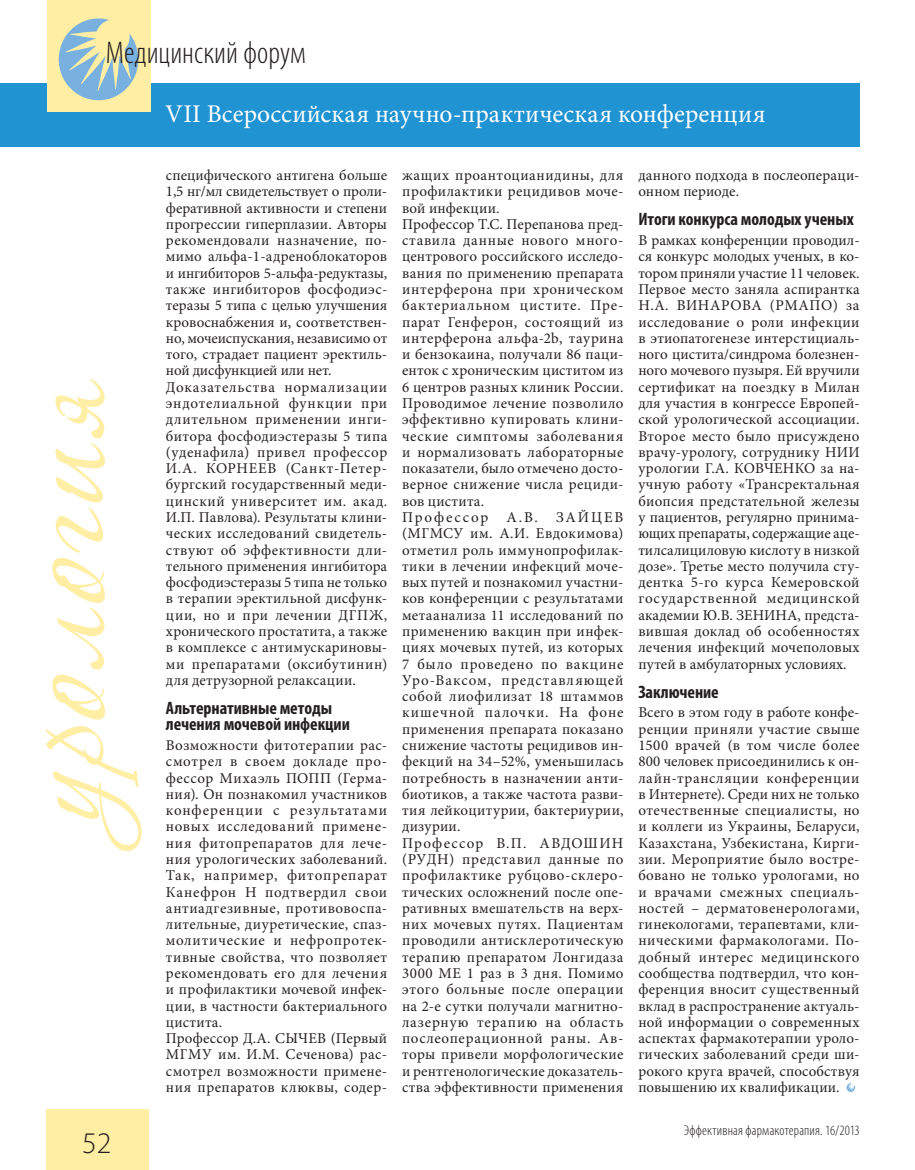
<style>
.page{position:relative;width:915px;height:1170px;background:#fff}
.page>*{position:absolute;margin:0;border:0;box-sizing:border-box;transform-origin:0 0}
.t1{font:300 condensed 31.5px "Myriad Pro";color:#231f20}
.t2{font:300 30px "Myriad Pro";color:#231f20}
.t3{font:25.5px "Minion Pro";letter-spacing:.005em;color:#fff}
.t4{font:700 condensed 18px/16.2px "Myriad Pro";letter-spacing:-.005em;color:#231f20}
.t5{font:15px/16.2px "Minion Pro";letter-spacing:.025em;color:#231f20}
.t6{font:15px/16.4px "Minion Pro";color:#231f20}
.t7{font:300 condensed 14.25px "Myriad Pro";letter-spacing:.015em;color:#231f20}
</style>
<div class="page">
<div style="left:0;top:83px;width:859px;height:64px;background:#2093d2"></div>
<div style="left:47px;top:1108px;width:102px;height:61px;background:#ffeea3"></div>
<svg style="left:46px;top:726px;width:96px;height:125px"></svg>
<svg style="left:52px;top:379px;width:53px;height:340px"></svg>
<div style="left:47px;top:0;width:103px;height:112px;background:#ffeea3"></div>
<svg style="left:59px;top:18px;width:79px;height:82px"></svg>
<svg style="left:846px;top:1083px;width:8px;height:8px"></svg>
<h1 class="t1" style="left:106px;top:34px;width:201px">Медицинский форум</h1>
<h3 class="t3" style="left:165px;top:97px;width:601px">VII Всероссийская научно-практическая конференция</h3>
<h2 class="t2" style="left:82px;top:1125px;width:31px">52</h2>
<p class="t5" style="left:166px;top:167px;width:223px">специфического антигена больше<br>1,5 нг/мл свидетельствует о проли&shy;феративной активности и степени прогрессии гиперплазии. Авторы рекомендовали назначение, по&shy;мимо альфа-1-адреноблокаторов и ингибиторов 5-альфа-редуктазы, также ингибиторов фосфодиэс&shy;теразы 5 типа с целью улучшения кровоснабжения и, соответствен&shy;но, мочеиспускания, независимо от того, страдает пациент эректиль&shy;ной дисфункцией или нет.<br>Доказательства нормализации эндотелиальной функции при длительном применении инги&shy;битора фосфодиэстеразы 5 типа (уденафила) привел профессор и.А. кОрнЕЕВ (Санкт-петер&shy;бургский государственный меди&shy;цинский университет им. акад. и.п. павлова). результаты клини&shy;ческих исследований свидетель&shy;ствуют об эффективности дли&shy;тельного применения ингибитора фосфодиэстеразы 5 типа не только в терапии эректильной дисфунк&shy;ции, но и при лечении ДГпЖ, хронического простатита, а также в комплексе с антимускариновы&shy;ми препаратами (оксибутинин) для детрузорной релаксации.</p>
<p class="t4" style="left:166px;top:699px;width:185px">Альтернативные методы лечения мочевой инфекции</p>
<p class="t5" style="left:166px;top:737px;width:223px">Возможности фитотерапии рас&shy;смотрел в своем докладе про&shy;фессор михаэль пОпп (Герма&shy;ния). Он познакомил участников конференции с результатами новых исследований примене&shy;ния фитопрепаратов для лече&shy;ния урологических заболеваний.<br>Так, например, фитопрепарат кане фрон н подтвердил свои антиадгезивные, противовоспа&shy;лительные, диуретические, спаз&shy;молитические и нефропротек&shy;тивные свойства, что позволяет рекомендовать его для лечения и профилактики мочевой инфек&shy;ции, в частности бактериального цистита.<br>профессор Д.А. СычЕВ (первый мГму им. и.м. Сеченова) рас&shy;смотрел возможности примене&shy;ния препаратов клюквы, содер-</p>
<p class="t5" style="left:402px;top:167px;width:223px">жащих проантоцианидины, для профилактики рецидивов моче&shy;вой инфекции.<br>профессор Т.С. перепанова пред&shy;ставила данные нового много&shy;центрового российского исследо&shy;вания по применению препарата интерферона при хроническом бактериальном цистите. пре&shy;парат Генферон, состоящий из интерферона альфа-2b, таурина и бензокаина, получали 86 паци&shy;енток с хроническим циститом из<br>6 центров разных клиник россии. проводимое лечение позволило эффективно купировать клини&shy;ческие симптомы заболевания и нормализовать лабораторные показатели, было отмечено досто&shy;верное снижение числа рециди&shy;вов цистита.<br>профессор А.В. ЗАйЦЕВ (мГмСу им. А.и. Евдокимова) отметил роль иммунопрофилак&shy;тики в лечении инфекций моче&shy;вых путей и познакомил участни&shy;ков конференции с результатами метаанализа 11 исследований по применению вакцин при инфек&shy;циях мочевых путей, из которых<br>7 было проведено по вакцине уро-Ваксом, представляющей собой лиофилизат 18 штаммов кишечной палочки. на фоне применения препарата показано снижение частоты рецидивов ин&shy;фекций на 34–52%, уменьшилась потребность в назначении анти&shy;биотиков, а также частота разви&shy;тия лейкоцитурии, бактериурии, дизурии.<br>профессор В.п. АВДОшин (руДн) представил данные по профилактике рубцово-склеро&shy;тических осложнений после опе&shy;ративных вмешательств на верх&shy;них мочевых путях. пациентам проводили антисклеротическую терапию препаратом Лонгидаза<br>3000 мЕ 1 раз в 3 дня. помимо этого больные после операции на 2-е сутки получали магнитно&shy;лазерную терапию на область послеоперационной раны. Ав&shy;торы привели морфологические и рент генологические доказатель&shy;ства эффективности применения</p>
<p class="t6" style="left:638px;top:167px;width:223px">данного подхода в послеопераци&shy;онном периоде.</p>
<p class="t4" style="left:638px;top:211px;width:217px">Итоги конкурса молодых ученых</p>
<p class="t5" style="left:638px;top:232px;width:223px;text-align:justify">В рамках конференции проводил&shy;ся конкурс молодых ученых, в ко&shy;тором приняли участие 11 человек. первое место заняла аспирантка н.А. ВинАрОВА (рмАпО) за исследование о роли инфекции в этиопатогенезе интерстициаль&shy;ного цистита/синдрома болезнен&shy;ного мочевого пузыря. Ей вручили сертификат на поездку в милан для участия в конгрессе Европей&shy;ской урологической ассоциации.<br>Второе место было присуждено врачу-урологу, сотруднику нии урологии Г.А. кОВчЕнкО за на&shy;учную работу «Трансректальная биопсия предстательной железы у пациентов, регулярно принима&shy;ющих препараты, содержащие аце&shy;тилсалициловую кислоту в низкой дозе». Третье место получила сту&shy;дентка 5-го курса кемеровской государственной медицинской академии Ю.В. ЗЕнинА, предста&shy;вившая доклад об особенностях лечения инфекций мочеполовых путей в амбулаторных условиях.</p>
<p class="t4" style="left:638px;top:683px;width:82px">Заключение</p>
<p class="t5" style="left:638px;top:704px;width:223px;text-align:justify">Всего в этом году в работе конфе&shy;ренции приняли участие свыше 1500 врачей (в том числе более 800 человек присоединились к он&shy;лайн-трансляции конференции в интернете). Среди них не только отечественные специалисты, но и коллеги из украины, Беларуси, казахстана, узбекистана, кирги&shy;зии. мероприятие было востре&shy;бовано не только урологами, но и врачами смежных специаль&shy;ностей – дер матовенерологами, гинекологами, терапевтами, кли&shy;ническими фармакологами. по&shy;добный интерес медицинского сообщества подтвердил, что кон&shy;ференция вносит существенный вклад в распространение актуаль&shy;ной информации о современных аспектах фармакотерапии уроло&shy;гических заболеваний среди ши&shy;рокого круга врачей, способствуя повышению их квалификации.</p>
<p class="t7" style="left:683px;top:1121px;width:177px">Эффективная фармакотерапия. 16/2013</p>
</div>
